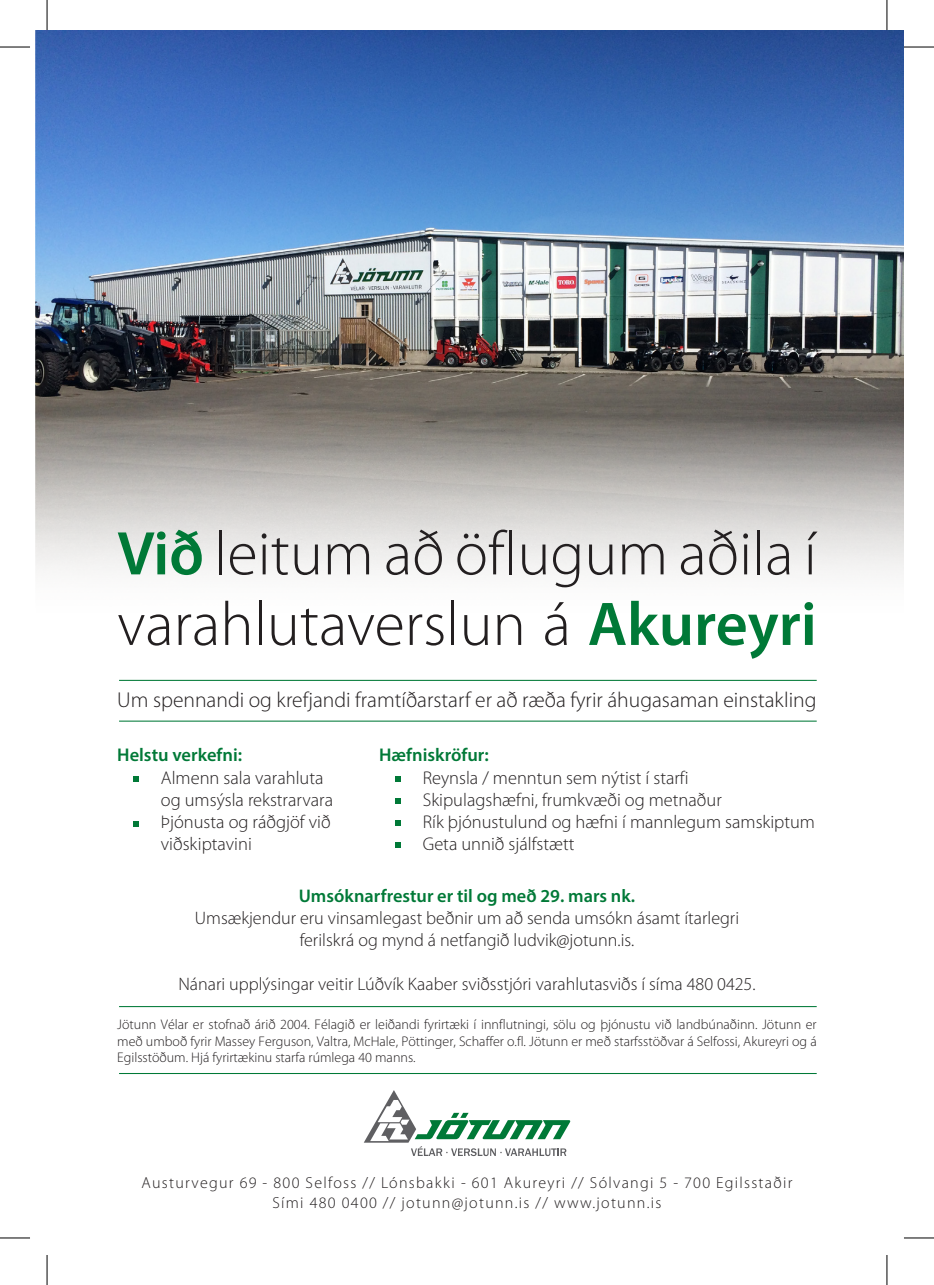
<style>
.page{position:relative;width:934px;height:1285px;background:#fff}
.page>*{position:absolute;margin:0;border:0;box-sizing:border-box;transform-origin:0 0}
.t1{font:300 62.2px/70.6px "Myriad Pro";color:#231f20}
.t2{font:300 21.6px "Myriad Pro";color:#231f20}
.t3{font:300 18.4px/22.2px "Myriad Pro";color:#231f20}
.t4{font:600 18.4px "Myriad Pro";color:#007937}
.t5{font:300 18px/22px "Myriad Pro";color:#231f20;text-align:center}
.t6{font:300 16px/20px "Myriad Pro";letter-spacing:.08em;color:#231f20;text-align:center}
.t7{font:300 14px/16.8px "Myriad Pro";color:#231f20;text-align:justify}
.s1{font-weight:600;color:#007937}
</style>
<div class="page">
<hr style="left:119px;top:680px;width:697px;height:1px;background:#007937">
<hr style="left:119px;top:720px;width:697px;height:1px;background:#007937">
<hr style="left:119px;top:1073px;width:697px;height:1px;background:#007937">
<hr style="left:119px;top:1006px;width:697px;height:1px;background:#007937">
<svg style="left:395px;top:776px;width:5px;height:5px"></svg>
<svg style="left:395px;top:820px;width:5px;height:6px"></svg>
<svg style="left:395px;top:798px;width:5px;height:6px"></svg>
<svg style="left:395px;top:842px;width:5px;height:6px"></svg>
<svg style="left:133px;top:776px;width:6px;height:5px"></svg>
<svg style="left:133px;top:821px;width:6px;height:5px"></svg>
<img style="left:35px;top:30px;width:868px;height:545px">
<svg style="left:364px;top:1090px;width:206px;height:66px"></svg>
<hr style="left:0;top:47px;width:30px;height:1px;background:#000">
<hr style="left:903px;top:47px;width:30px;height:1px;background:#000">
<hr style="left:0;top:1237px;width:30px;height:1px;background:#000">
<hr style="left:903px;top:1237px;width:30px;height:1px;background:#000">
<hr style="left:47px;top:0;width:1px;height:30px;background:#000">
<hr style="left:47px;top:1255px;width:1px;height:30px;background:#000">
<hr style="left:886px;top:0;width:1px;height:30px;background:#000">
<hr style="left:886px;top:1255px;width:1px;height:30px;background:#000">
<h1 class="t1" style="left:117px;top:519px;width:700px"><span class="s1">Við</span> leitum að öflugum aðila í varahlutaverslun á <span class="s1">Akureyri</span></h1>
<h2 class="t2" style="left:117px;top:688px;width:700px">Um spennandi og krefjandi framtíðarstarf er að ræða fyrir áhugasaman einstakling</h2>
<h3 class="t4" style="left:117px;top:743px;width:126px">Helstu verkefni:</h3>
<h3 class="t3" style="left:161px;top:766px;width:173px;text-indent:-28px">• Almenn sala varahluta og umsýsla rekstrarvara</h3>
<h3 class="t3" style="left:161px;top:811px;width:171px;text-indent:-28px">• Þjónusta og ráðgjöf við viðskiptavini</h3>
<h3 class="t4" style="left:379px;top:743px;width:111px">Hæfniskröfur:</h3>
<h3 class="t3" style="left:395px;top:766px;width:295px">• Reynsla / menntun sem nýtist í starfi</h3>
<h3 class="t3" style="left:395px;top:788px;width:328px">• Skipulagshæfni, frumkvæði og metnaður</h3>
<h3 class="t3" style="left:395px;top:811px;width:421px">• Rík þjónustulund og hæfni í mannlegum samskiptum</h3>
<h3 class="t3" style="left:395px;top:833px;width:181px">• Geta unnið sjálfstætt</h3>
<h3 class="t4" style="left:298px;top:884px;width:338px">Umsóknarfrestur er til og með 29. mars nk.</h3>
<p class="t5" style="left:195px;top:907px;width:545px">Umsækjendur eru vinsamlegast beðnir um að senda umsókn ásamt ítarlegri ferilskrá og mynd á netfangið ludvik@jotunn.is.</p>
<p class="t5" style="left:178px;top:973px;width:578px">Nánari upplýsingar veitir Lúðvík Kaaber sviðsstjóri varahlutasviðs í síma 480 0425.</p>
<p class="t7" style="left:117px;top:1016px;width:700px">Jötunn Vélar er stofnað árið 2004. Félagið er leiðandi fyrirtæki í innflutningi, sölu og þjónustu við landbúnaðinn. Jötunn er með umboð fyrir Massey Ferguson, Valtra, McHale, Pöttinger, Schaffer o.fl. Jötunn er með starfsstöðvar á Selfossi, Akureyri og á Egilsstöðum. Hjá fyrirtækinu starfa rúmlega 40 manns.</p>
<p class="t6" style="left:141px;top:1172px;width:652px">Austurvegur 69 - 800 Selfoss // Lónsbakki - 601 Akureyri // Sólvangi 5 - 700 Egilsstaðir<br>Sími 480 0400 // jotunn@jotunn.is // www.jotunn.is</p>
</div>
